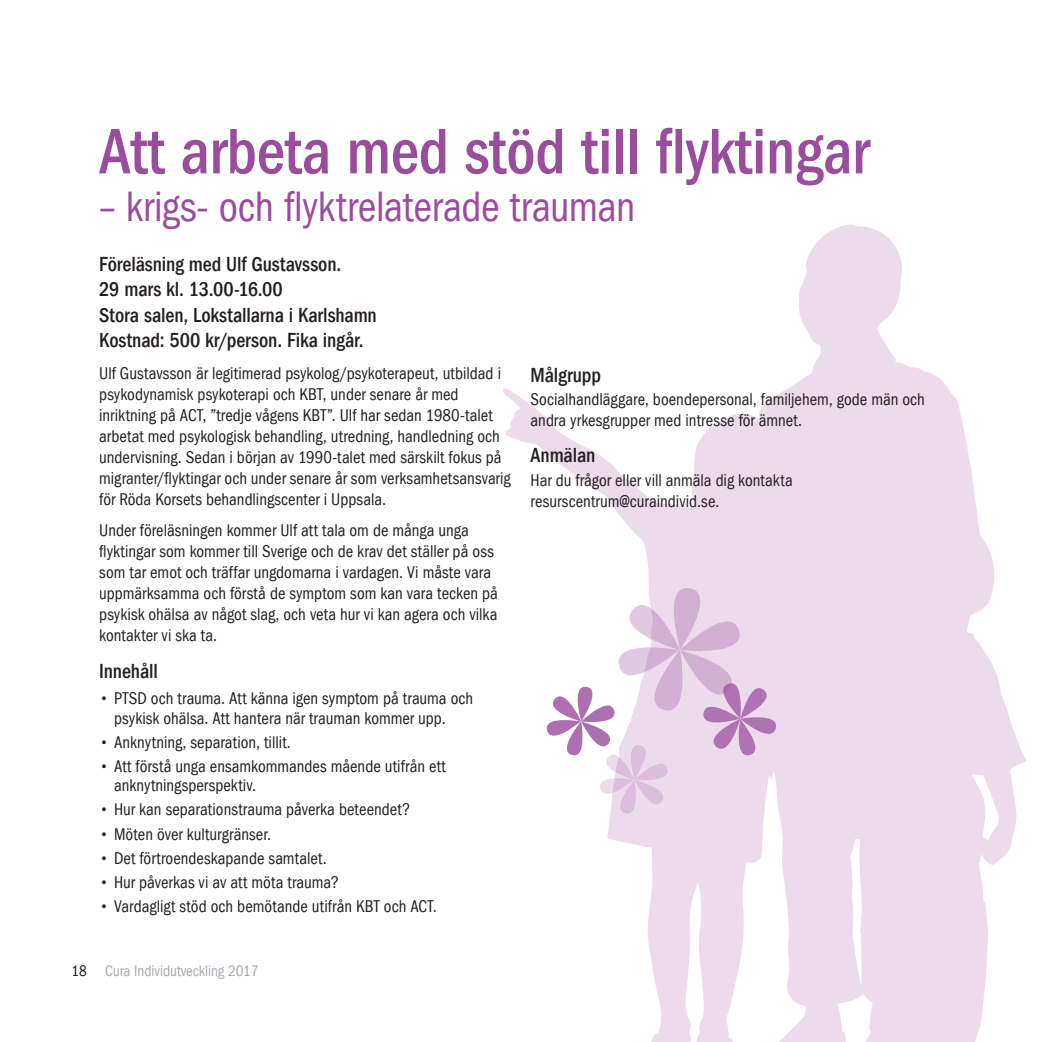
<style>
.page{position:relative;width:1042px;height:1042px;background:#fff}
.page>*{position:absolute;margin:0;border:0;box-sizing:border-box;transform-origin:0 0}
.t1{font:500 condensed 66.5px "Franklin Gothic LT";letter-spacing:-.005em;color:#9a4c9d;scale:.96 1}
.t2{font:condensed 43.75px "Franklin Gothic LT";letter-spacing:-.005em;color:#9a4c9d;scale:.96 1}
.t3{font:500 condensed 21px/25.2px "Franklin Gothic LT";letter-spacing:-.005em;color:#231f20;scale:.96 1}
.t4{font:condensed 17.5px/21px "Franklin Gothic LT";color:#231f20;scale:.96 1}
.t5{font:condensed 15.75px "Franklin Gothic LT";letter-spacing:-.005em;color:#a8a9ad;scale:.96 1}
.s1{font-weight:500;font-stretch:normal}
.s2{color:#231f20}
</style>
<div class="page">
<svg style="left:503px;top:224px;width:523px;height:818px;fill:#ebdbeb"></svg>
<svg style="left:545px;top:588px;width:231px;height:225px"></svg>
<h1 class="t1" style="left:99px;top:114px;width:804px">Att arbeta med stöd till flyktingar</h1>
<h2 class="t2" style="left:99px;top:182px;width:560px">– krigs- och flyktrelaterade trauman</h2>
<p class="t3" style="left:99px;top:252px;width:291px">Föreläsning med Ulf Gustavsson.<br>29 mars kl. 13.00-16.00<br>Stora salen, Lokstallarna i Karlshamn Kostnad: 500 kr/person. Fika ingår.</p>
<p class="t4" style="left:99px;top:363px;width:430px">Ulf Gustavsson är legitimerad psykolog/psykoterapeut, utbildad i psykodynamisk psykoterapi och KBT, under senare år med inriktning på ACT, ”tredje vågens KBT”. Ulf har sedan 1980-talet arbetat med psykologisk behandling, utredning, handledning och undervisning. Sedan i början av 1990-talet med särskilt fokus på migranter/flyktingar och under senare år som verksamhetsansvarig för Röda Korsets behandlingscenter i Uppsala.</p>
<p class="t4" style="left:99px;top:520px;width:417px">Under föreläsningen kommer Ulf att tala om de många unga flyktingar som kommer till Sverige och de krav det ställer på oss som tar emot och träffar ungdomarna i vardagen. Vi måste vara uppmärksamma och förstå de symptom som kan vara tecken på psykisk ohälsa av något slag, och veta hur vi kan agera och vilka kontakter vi ska ta.</p>
<p class="t3" style="left:99px;top:658px;width:63px">Innehåll</p>
<p class="t4" style="left:114px;top:689px;width:375px;line-height:19.2px;text-indent:-15px"><span class="s1">•</span> PTSD och trauma. Att känna igen symptom på trauma och psykisk ohälsa. Att hantera när trauman kommer upp.</p>
<p class="t4" style="left:99px;top:731px;width:201px"><span class="s1">•</span> Anknytning, separation, tillit.</p>
<p class="t4" style="left:114px;top:757px;width:347px;line-height:19.2px;text-indent:-15px"><span class="s1">•</span> Att förstå unga ensamkommandes mående utifrån ett anknytningsperspektiv.</p>
<p class="t4" style="left:99px;top:799px;width:326px"><span class="s1">•</span> Hur kan separationstrauma påverka beteendet?</p>
<p class="t4" style="left:99px;top:823px;width:181px"><span class="s1">•</span> Möten över kulturgränser.</p>
<p class="t4" style="left:99px;top:848px;width:238px"><span class="s1">•</span> Det förtroendeskapande samtalet.</p>
<p class="t4" style="left:99px;top:872px;width:251px"><span class="s1">•</span> Hur påverkas vi av att möta trauma?</p>
<p class="t4" style="left:99px;top:896px;width:353px"><span class="s1">•</span> Vardagligt stöd och bemötande utifrån KBT och ACT.</p>
<p class="t3" style="left:531px;top:362px;width:75px">Målgrupp</p>
<p class="t4" style="left:531px;top:389px;width:412px">Socialhandläggare, boendepersonal, familjehem, gode män och andra yrkesgrupper med intresse för ämnet.</p>
<p class="t3" style="left:531px;top:443px;width:69px">Anmälan</p>
<p class="t4" style="left:531px;top:470px;width:274px">Har du frågor eller vill anmäla dig kontakta resurscentrum@curaindivid.se.</p>
<p class="t5" style="left:71px;top:961px;width:197px"><span class="s2">18</span> Cura Individutveckling 2017</p>
</div>
